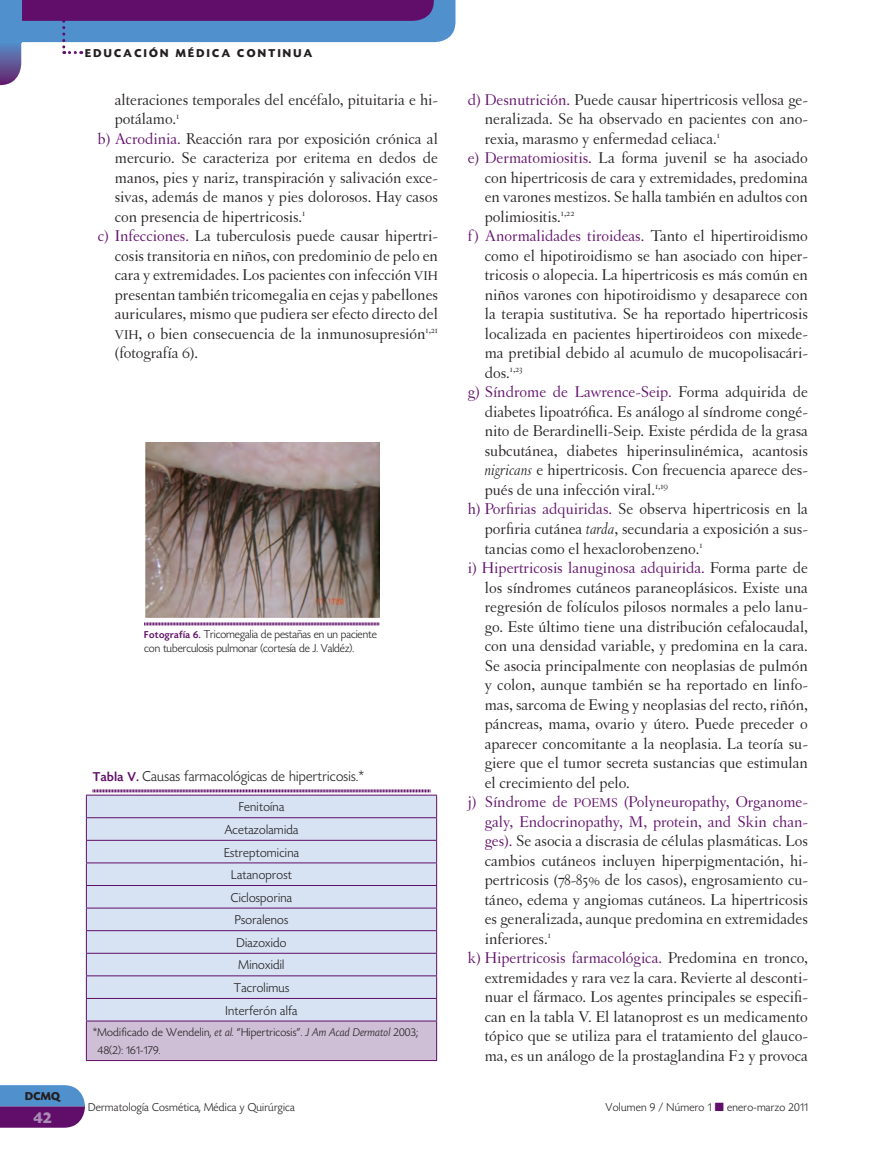
<style>
.page{position:relative;width:893px;height:1149px;background:#fff}
.page>*{position:absolute;margin:0;border:0;box-sizing:border-box;transform-origin:0 0}
.t1{font:16.5px "Letras Oldstyle";color:#231f20}
.t2{font:16.5px "Letras Oldstyle";color:#600e69}
.t3{font:700 16.5px "Today HEF";color:#aa8cb4}
.t4{font:300 15px "Today HEF";letter-spacing:.02em;color:#231f20}
.t5{font:300 13.5px/22.5px "Today HEF";letter-spacing:.02em;color:#231f20;text-align:center}
.t6{font:300 12px/18px "Today HEF";letter-spacing:.02em;color:#231f20}
.t7{font:300 12px/13.5px "Today HEF";color:#231f20}
.t8{font:700 12px "Today HEF";letter-spacing:.2em;color:#231f20}
.s1{color:#600e69}
.s2{font-size:13.5px}
.s3{font-weight:500;font-size:10.5px;color:#600e69}
.s4{font-weight:500;font-size:13.5px;color:#600e69}
.s5{font-style:italic}
.s6{color:#231f20}
</style>
<div class="page">
<svg style="left:0;top:0;width:455px;height:85px"></svg>
<div style="left:0;top:0;width:21px;height:42px;background:#5090cc"></div>
<svg style="left:0;top:1085px;width:85px;height:42px;background:#6159a0"></svg>
<div style="left:86px;top:1020px;width:351px;height:40px;background:#cfbfd6"></div>
<hr style="left:86px;top:1020px;width:351px;height:1px;background:#600e69">
<hr style="left:86px;top:1021px;width:1px;height:38px;background:#600e69">
<hr style="left:436px;top:1021px;width:1px;height:38px;background:#600e69">
<hr style="left:86px;top:1059px;width:351px;height:1px;background:#600e69">
<svg style="left:86px;top:789px;width:351px;height:231px;background:#d0d7eb"></svg>
<img style="left:146px;top:442px;width:234px;height:175px">
<svg style="left:144px;top:622px;width:235px;height:3px"></svg>
<p class="t8" style="left:25px;top:1089px;width:36px">DCMQ</p>
<p class="t3" style="left:33px;top:1108px;width:20px">42</p>
<p class="t8" style="left:85px;top:47px;width:10px">EDUC</p>
<p class="t8" style="left:124px;top:47px;width:190px">ACIÓN MÉDICA CONTINU A</p>
<p class="t1" style="left:115px;top:90px;width:325px">alteraciones temporales del encéfalo, pituitaria e hi-</p>
<p class="t1" style="left:115px;top:109px;width:66px">potálamo.<sup>1</sup></p>
<p class="t1" style="left:98px;top:129px;width:342px"><span class="s1">b) Acrodinia.</span> Reacción rara por exposición crónica al</p>
<p class="t1" style="left:115px;top:148px;width:325px">mercurio. Se caracteriza por eritema en dedos de</p>
<p class="t1" style="left:115px;top:168px;width:325px">manos, pies y nariz, transpiración y salivación exce-</p>
<p class="t1" style="left:115px;top:187px;width:325px">sivas, además de manos y pies dolorosos. Hay casos</p>
<p class="t1" style="left:115px;top:207px;width:192px">con presencia de hipertricosis.<sup>1</sup></p>
<p class="t1" style="left:98px;top:226px;width:342px"><span class="s1">c) Infecciones.</span> La tuberculosis puede causar hipertri-</p>
<p class="t1" style="left:115px;top:246px;width:325px">cosis transitoria en niños, con predominio de pelo en</p>
<p class="t1" style="left:115px;top:265px;width:325px">cara y extremidades. Los pacientes con infección <span class="s2">VIH</span></p>
<p class="t1" style="left:115px;top:285px;width:325px">presentan también tricomegalia en cejas y pabellones</p>
<p class="t1" style="left:115px;top:304px;width:325px">auriculares, mismo que pudiera ser efecto directo del</p>
<p class="t1" style="left:115px;top:324px;width:325px"><span class="s2">VIH</span>, o bien consecuencia de la inmunosupresión<sup>1,21</sup></p>
<p class="t1" style="left:115px;top:343px;width:85px">(fotografía 6).</p>
<p class="t7" style="left:144px;top:628px;width:234px"><span class="s3">Fotografía 6.</span> Tricomegalia de pestañas en un paciente con tuberculosis pulmonar (cortesía de J. Valdéz).</p>
<p class="t4" style="left:93px;top:768px;width:273px"><span class="s4">Tabla V.</span> Causas farmacológicas de hipertricosis.*</p>
<p class="t5" style="left:224px;top:796px;width:77px">Fenitoína<br>Acetazolamida<br>Estreptomicina<br>Latanoprost<br>Ciclosporina<br>Psoralenos<br>Diazoxido<br>Minoxidil<br>Tacrolimus<br>Interferón alfa</p>
<p class="t6" style="left:98px;top:1023px;width:322px;text-indent:-5px">*Modificado de Wendelin, <span class="s5">et al.</span> “Hipertricosis”. <span class="s5">J Am Acad Dermatol</span> 2003;<br>48(2): 161-179.</p>
<p class="t1" style="left:468px;top:90px;width:342px"><span class="s1">d) Desnutrición.</span> Puede causar hipertricosis vellosa ge-</p>
<p class="t1" style="left:485px;top:109px;width:325px">neralizada. Se ha observado en pacientes con ano-</p>
<p class="t1" style="left:485px;top:129px;width:237px">rexia, marasmo y enfermedad celiaca.<sup>1</sup></p>
<p class="t1" style="left:468px;top:148px;width:342px"><span class="s1">e) Dermatomiositis.</span> La forma juvenil se ha asociado</p>
<p class="t1" style="left:485px;top:168px;width:325px">con hipertricosis de cara y extremidades, predomina</p>
<p class="t1" style="left:485px;top:187px;width:325px">en varones mestizos. Se halla también en adultos con</p>
<p class="t1" style="left:485px;top:207px;width:91px">polimiositis.<sup>1,22</sup></p>
<p class="t2" style="left:468px;top:226px;width:342px">f ) Anormalidades tiroideas. <span class="s6">Tanto el hipertiroidismo</span></p>
<p class="t1" style="left:485px;top:246px;width:325px">como el hipotiroidismo se han asociado con hiper-</p>
<p class="t1" style="left:485px;top:265px;width:325px">tricosis o alopecia. La hipertricosis es más común en</p>
<p class="t1" style="left:485px;top:285px;width:325px">niños varones con hipotiroidismo y desaparece con</p>
<p class="t1" style="left:485px;top:304px;width:325px">la terapia sustitutiva. Se ha reportado hipertricosis</p>
<p class="t1" style="left:485px;top:324px;width:325px">localizada en pacientes hipertiroideos con mixede-</p>
<p class="t1" style="left:485px;top:343px;width:325px">ma pretibial debido al acumulo de mucopolisacári-</p>
<p class="t1" style="left:485px;top:363px;width:39px">dos.<sup>1,23</sup></p>
<p class="t2" style="left:468px;top:382px;width:342px">g) Síndrome de Lawrence-Seip. <span class="s6">Forma adquirida de</span></p>
<p class="t1" style="left:485px;top:402px;width:325px">diabetes lipoatrófica. Es análogo al síndrome congé-</p>
<p class="t1" style="left:485px;top:421px;width:325px">nito de Berardinelli-Seip. Existe pérdida de la grasa</p>
<p class="t1" style="left:485px;top:441px;width:325px">subcutánea, diabetes hiperinsulinémica, acantosis</p>
<p class="t1" style="left:485px;top:460px;width:325px"><span class="s5">nigricans</span> e hipertricosis. Con frecuencia aparece des-</p>
<p class="t1" style="left:485px;top:480px;width:185px">pués de una infección viral.<sup>1,19</sup></p>
<p class="t1" style="left:468px;top:499px;width:342px"><span class="s1">h) Porfirias adquiridas.</span> Se observa hipertricosis en la</p>
<p class="t1" style="left:485px;top:519px;width:325px">porfiria cutánea <span class="s5">tarda</span>, secundaria a exposición a sus-</p>
<p class="t1" style="left:485px;top:538px;width:219px">tancias como el hexaclorobenzeno.<sup>1</sup></p>
<p class="t2" style="left:468px;top:558px;width:342px">i) Hipertricosis lanuginosa adquirida. <span class="s6">Forma parte de</span></p>
<p class="t1" style="left:485px;top:577px;width:325px">los síndromes cutáneos paraneoplásicos. Existe una</p>
<p class="t1" style="left:485px;top:597px;width:325px">regresión de folículos pilosos normales a pelo lanu-</p>
<p class="t1" style="left:485px;top:616px;width:325px">go. Este último tiene una distribución cefalocaudal,</p>
<p class="t1" style="left:485px;top:636px;width:325px">con una densidad variable, y predomina en la cara.</p>
<p class="t1" style="left:485px;top:655px;width:325px">Se asocia principalmente con neoplasias de pulmón</p>
<p class="t1" style="left:485px;top:675px;width:325px">y colon, aunque también se ha reportado en linfo-</p>
<p class="t1" style="left:485px;top:694px;width:325px">mas, sarcoma de Ewing y neoplasias del recto, riñón,</p>
<p class="t1" style="left:485px;top:714px;width:325px">páncreas, mama, ovario y útero. Puede preceder o</p>
<p class="t1" style="left:485px;top:733px;width:325px">aparecer concomitante a la neoplasia. La teoría su-</p>
<p class="t1" style="left:485px;top:753px;width:325px">giere que el tumor secreta sustancias que estimulan</p>
<p class="t1" style="left:485px;top:772px;width:147px">el crecimiento del pelo.</p>
<p class="t2" style="left:468px;top:792px;width:342px">j) Síndrome de <span class="s2">POEMS</span> (Polyneuropathy, Organome-</p>
<p class="t2" style="left:485px;top:811px;width:325px">galy, Endocrinopathy, M, protein, and Skin chan-</p>
<p class="t1" style="left:485px;top:831px;width:325px"><span class="s1">ges).</span> Se asocia a discrasia de células plasmáticas. Los</p>
<p class="t1" style="left:485px;top:850px;width:325px">cambios cutáneos incluyen hiperpigmentación, hi-</p>
<p class="t1" style="left:485px;top:870px;width:325px">pertricosis (78-85% de los casos), engrosamiento cu-</p>
<p class="t1" style="left:485px;top:889px;width:325px">táneo, edema y angiomas cutáneos. La hipertricosis</p>
<p class="t1" style="left:485px;top:909px;width:325px">es generalizada, aunque predomina en extremidades</p>
<p class="t1" style="left:485px;top:928px;width:68px">inferiores.<sup>1</sup></p>
<p class="t2" style="left:468px;top:948px;width:342px">k) Hipertricosis farmacológica. <span class="s6">Predomina en tronco,</span></p>
<p class="t1" style="left:485px;top:967px;width:325px">extremidades y rara vez la cara. Revierte al desconti-</p>
<p class="t1" style="left:485px;top:987px;width:325px">nuar el fármaco. Los agentes principales se especifi-</p>
<p class="t1" style="left:485px;top:1006px;width:325px">can en la tabla V. El latanoprost es un medicamento</p>
<p class="t1" style="left:485px;top:1026px;width:325px">tópico que se utiliza para el tratamiento del glauco-</p>
<p class="t1" style="left:485px;top:1045px;width:325px">ma, es un análogo de la prostaglandina F2 y provoca</p>
<p class="t6" style="left:88px;top:1097px;width:208px">Dermatología Cosmética, Médica y Quirúrgica</p>
<p class="t6" style="left:606px;top:1098px;width:204px">Volumen 9 / Número 1 <span class="s1">■</span> enero-marzo 2011</p>
</div>
